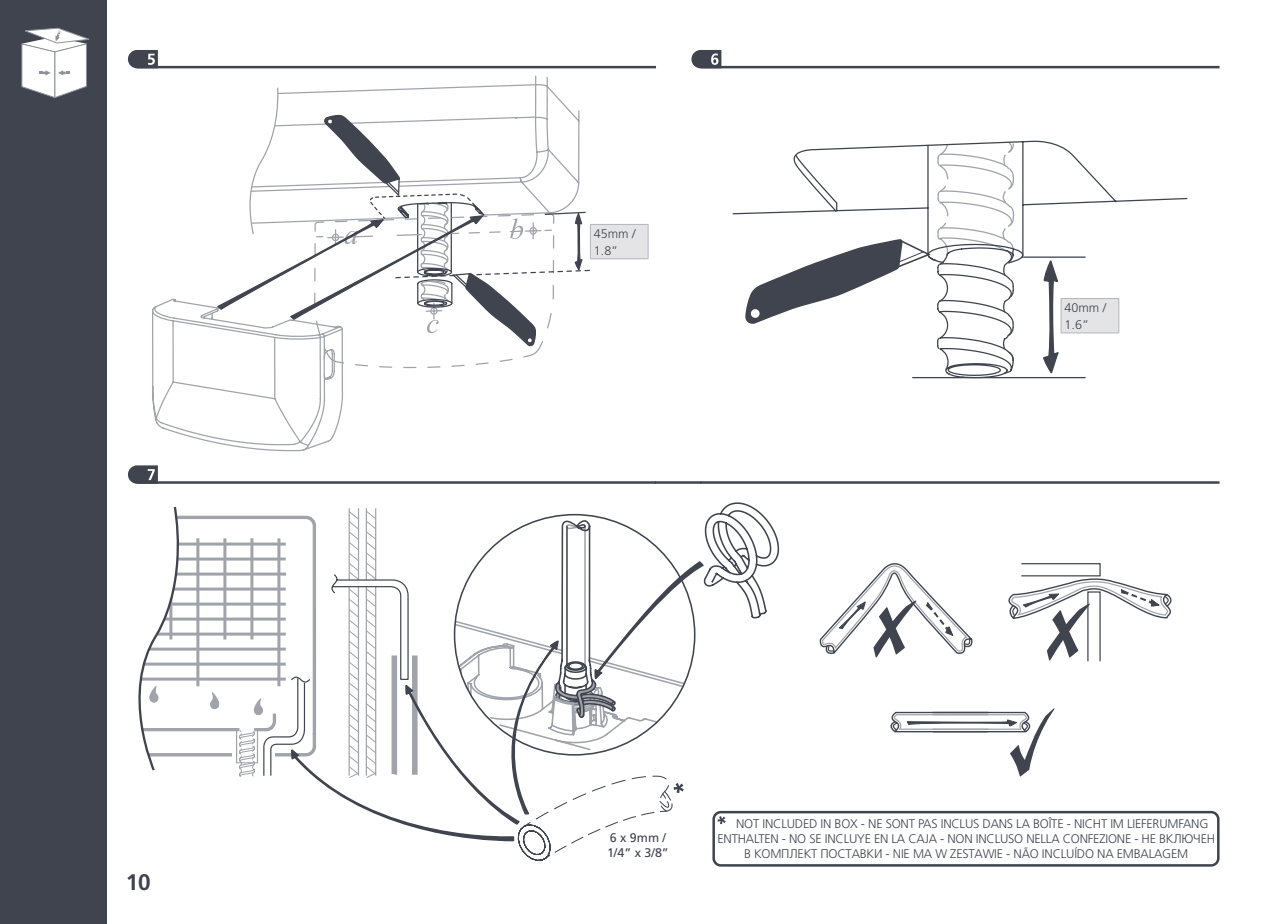
<style>
.page{position:relative;width:1278px;height:924px;background:#fff}
.page>*{position:absolute;margin:0;border:0;box-sizing:border-box;transform-origin:0 0}
.t1{font:700 22.5px "Frutiger LT Pro";color:#40444e}
.t2{font:300 12.5px/17.5px "Frutiger LT Pro";letter-spacing:-.015em;color:#40444e}
.t3{font:300 12.5px "Frutiger LTCYR";letter-spacing:-.015em;color:#40444e}
.t4{font:12.5px/15px "Frutiger LT Pro";color:#40444e}
.s1{font-family:"Frutiger LTCYR"}
.s2{font-family:"Frutiger LT Pro"}
</style>
<div class="page">
<hr style="left:137px;top:66px;width:519px;height:2px;background:#40444e">
<hr style="left:137px;top:481px;width:519px;height:3px;background:#40444e">
<hr style="left:700px;top:66px;width:519px;height:2px;background:#40444e">
<hr style="left:700px;top:481px;width:519px;height:3px;background:#40444e">
<div style="left:0;top:0;width:107px;height:924px;background:#40444e"></div>
<svg style="left:128px;top:50px;width:30px;height:18px"></svg>
<svg style="left:691px;top:50px;width:30px;height:18px"></svg>
<hr style="left:655px;top:481px;width:46px;height:3px;background:#40444e">
<svg style="left:128px;top:465px;width:30px;height:19px"></svg>
<svg style="left:21px;top:28px;width:69px;height:70px"></svg>
<svg style="left:152px;top:75px;width:439px;height:377px"></svg>
<div style="left:590px;top:224px;width:58px;height:35px;background:#e4e4e6"></div>
<hr style="left:590px;top:225px;width:1px;height:33px;background:#b4b6be">
<hr style="left:590px;top:224px;width:58px;height:1px;background:#b4b6be">
<hr style="left:648px;top:225px;width:1px;height:33px;background:#b4b6be">
<hr style="left:590px;top:258px;width:58px;height:1px;background:#b4b6be">
<svg style="left:732px;top:140px;width:456px;height:239px"></svg>
<hr style="left:1021px;top:256px;width:64px;height:2px;background:#40444e">
<hr style="left:912px;top:377px;width:173px;height:1px;background:#40444e">
<div style="left:712px;top:811px;width:507px;height:55px;border:2px solid #40444e;border-radius:7px"></div>
<div style="left:1020px;top:563px;width:80px;height:13px;background:#fff;border:1px solid #40444e"></div>
<svg style="left:1008px;top:573px;width:164px;height:87px"></svg>
<svg style="left:819px;top:563px;width:154px;height:95px"></svg>
<svg style="left:890px;top:708px;width:164px;height:68px"></svg>
<svg style="left:138px;top:502px;width:642px;height:358px"></svg>
<div style="left:1061px;top:298px;width:58px;height:35px;background:#e4e4e6"></div>
<hr style="left:1060px;top:299px;width:1px;height:33px;background:#b4b6be">
<hr style="left:1061px;top:298px;width:58px;height:1px;background:#b4b6be">
<hr style="left:1118px;top:299px;width:1px;height:33px;background:#b4b6be">
<hr style="left:1061px;top:332px;width:58px;height:1px;background:#b4b6be">
<h1 class="t1" style="left:126px;top:868px;width:27px">10</h1>
<p class="t2" style="left:594px;top:224px;width:43px">45mm /<br>1.8”</p>
<p class="t2" style="left:1064px;top:299px;width:43px">40mm /<br>1.6”</p>
<p class="t4" style="left:607px;top:830px;width:63px">6 x 9mm /<br>1/4” x 3/8”</p>
<p class="t2" style="left:717px;top:816px;width:499px;line-height:15px;text-indent:19px">NOT INCLUDED IN BOX - NE SONT PAS INCLUS DANS LA BOÎTE - NICHT IM LIEFERUMFANG<br>ENTHALTEN - NO SE INCLUYE EN LA CAJA - NON INCLUSO NELLA CONFEZIONE - <span class="s1">НЕ ВКЛЮЧЕН</span></p>
<p class="t3" style="left:744px;top:847px;width:446px">В КОМПЛЕКТ ПОСТАВКИ <span class="s2">-</span> NIE MA W ZESTAWIE <span class="s2">- NÃO INCLUÍDO NA EMBALAGEM</span></p>
</div>
